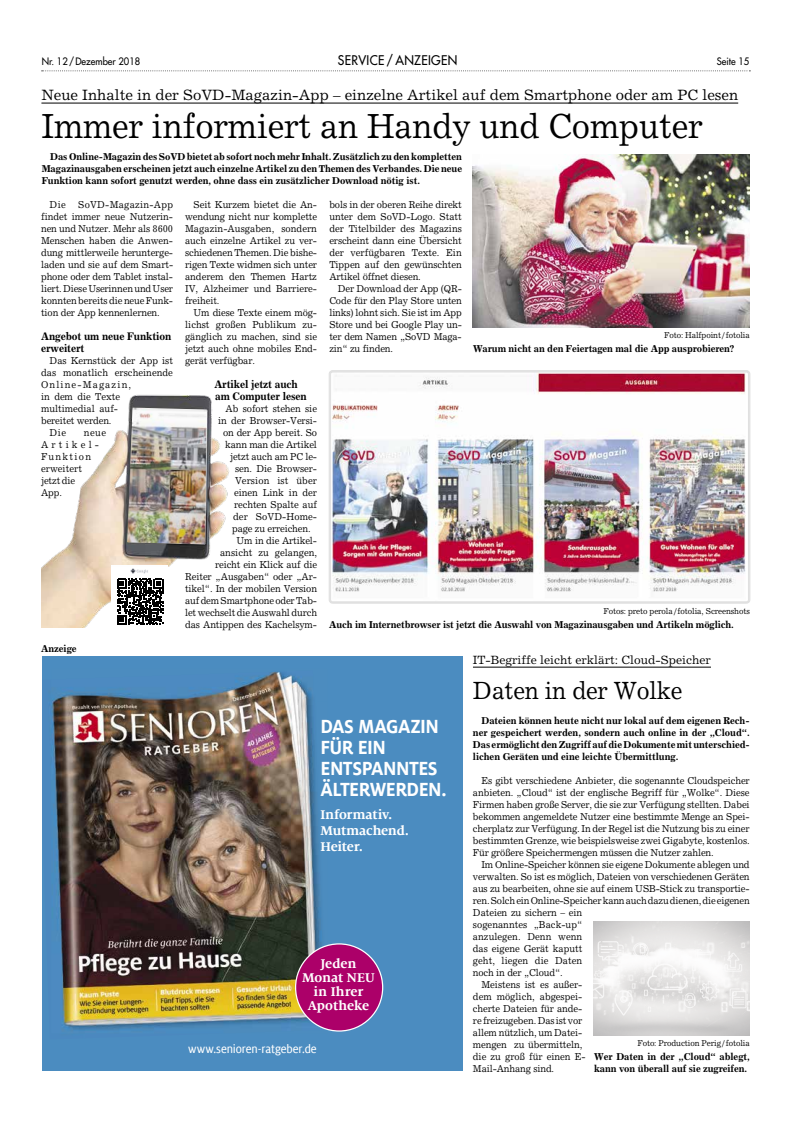
<style>
.page{position:relative;width:791px;height:1134px;background:#fff}
.page>*{position:absolute;margin:0;border:0;box-sizing:border-box;transform-origin:0 0}
.t1{font:35px "Excelsior";letter-spacing:-.005em;color:#000;scale:.94 1}
.t2{font:25px "Excelsior";letter-spacing:-.01em;color:#000;scale:.93 1}
.t3{font:700 21px/21px "Milo Offc";letter-spacing:-.025em;color:#fff;scale:.93 1}
.t4{font:15px "Excelsior";color:#000}
.t5{font:700 14px/14px "Milo Serif Offc";letter-spacing:-.005em;color:#fff;text-align:center}
.t6{font:13px "Milo Offc Text";letter-spacing:-.01em;color:#fff;scale:.93 1}
.t7{font:13px "Futura";letter-spacing:.025em;color:#000;scale:.94 1}
.t8{font:12px "Excelsior";color:#000}
.t9{font:700 11px/12px "Excelsior";letter-spacing:-.015em;color:#000;scale:.94 1}
.t10{font:10px/12px "Excelsior";letter-spacing:-.015em;color:#000;text-align:justify;scale:.94 1}
.t11{font:700 10px/12px "Excelsior";letter-spacing:-.015em;color:#000;text-align:justify;scale:.96 1}
.t12{font:10px/12px "Excelsior";letter-spacing:.025em;color:#000;scale:.94 1}
.t13{font:10px "Excelsior";letter-spacing:.005em;color:#000;scale:.94 1}
.t14{font:10px "Futura";color:#000;scale:.94 1}
.t15{font:10px "Excelsior";letter-spacing:.115em;color:#000;scale:.94 1}
.t16{font:8.5px "Excelsior";letter-spacing:-.015em;color:#000;scale:.94 1}
</style>
<div class="page">
<svg style="left:42px;top:70px;width:708px;height:1px"></svg>
<div style="left:42px;top:656px;width:421px;height:414px;background:#4b8cc0"></div>
<img style="left:51px;top:671px;width:240px;height:360px">
<img style="left:291px;top:675px;width:34px;height:355px">
<div style="left:296px;top:944px;width:87px;height:87px;background:#ac0069;border-radius:50%"></div>
<img style="left:473px;top:154px;width:277px;height:173px">
<hr style="left:41px;top:103px;width:697px;height:1px;background:#000">
<img style="left:41px;top:394px;width:188px;height:234px">
<img style="left:127px;top:408px;width:80px;height:136px">
<img style="left:333px;top:374px;width:412px;height:218px">
<hr style="left:473px;top:667px;width:238px;height:1px;background:#000">
<img style="left:594px;top:922px;width:155px;height:113px">
<div style="left:330px;top:372px;width:419px;height:230px;border:1px solid #e0e0e0;border-radius:2px"></div>
<div style="left:111px;top:567px;width:58px;height:63px;background:#fff"></div>
<img style="left:112px;top:565px;width:56px;height:9px">
<svg style="left:117px;top:579px;width:46px;height:46px"></svg>
<p class="t14" style="left:42px;top:55px;width:106px">Nr. 12/Dezember 2018</p>
<h3 class="t7" style="left:338px;top:52px;width:128px">SERVICE / ANZEIGEN</h3>
<p class="t14" style="left:717px;top:55px;width:36px">Seite 15</p>
<h3 class="t4" style="left:41px;top:86px;width:698px">Neue Inhalte in der SoVD-Magazin-App – einzelne Artikel auf dem Smartphone oder am PC lesen</h3>
<h1 class="t1" style="left:41px;top:105px;width:705px">Immer informiert an Handy und Computer</h1>
<p class="t11" style="left:42px;top:150px;width:439px;text-indent:9px">Das Online-Magazin des SoVD bietet ab sofort noch mehr Inhalt. Zusätzlich zu den kompletten Magazinausgaben erscheinen jetzt auch einzelne Artikel zu den Themen des Verbandes. Die neue Funktion kann sofort genutzt werden, ohne dass ein zusätzlicher Download nötig ist.</p>
<p class="t10" style="left:41px;top:198px;width:142px;text-indent:9px">Die SoVD-Magazin-App findet immer neue Nutzerin&shy;nen und Nutzer. Mehr als 8600<br>Menschen haben die Anwen&shy;dung mittlerweile herunterge&shy;laden und sie auf dem Smart&shy;phone oder dem Tablet instal&shy;liert. Diese Userinnen und User konnten bereits die neue Funk&shy;tion der App kennenlernen.</p>
<p class="t9" style="left:41px;top:330px;width:140px">Angebot um neue Funktion erweitert</p>
<p class="t10" style="left:50px;top:354px;width:133px">Das Kernstück der App ist</p>
<p class="t10" style="left:41px;top:366px;width:142px">das monatlich erscheinende</p>
<p class="t15" style="left:41px;top:378px;width:97px">Online-Magazin,</p>
<p class="t10" style="left:41px;top:390px;width:86px">in dem die Texte</p>
<p class="t10" style="left:41px;top:402px;width:83px">multimedial auf-</p>
<p class="t10" style="left:41px;top:414px;width:76px">bereitet werden.</p>
<p class="t10" style="left:50px;top:426px;width:19px">Die</p>
<p class="t12" style="left:41px;top:426px;width:71px;text-indent:43px">neue<br>Artikel-<br>Funktion erweitert<br>jetzt die<br>App.</p>
<p class="t11" style="left:41px;top:642px;width:38px">Anzeige</p>
<p class="t10" style="left:185px;top:198px;width:142px;text-indent:9px">Seit Kurzem bietet die An&shy;wendung nicht nur komplette Magazin-Ausgaben, sondern auch einzelne Artikel zu ver&shy;schiedenen Themen. Die bishe&shy;rigen Texte widmen sich unter anderem den Themen Hartz IV, Alzheimer und Barriere&shy;freiheit.</p>
<p class="t10" style="left:185px;top:306px;width:142px;text-indent:9px">Um diese Texte einem mög&shy;lichst großen Publikum zu&shy;gänglich zu machen, sind sie jetzt auch ohne mobiles End&shy;gerät verfügbar.</p>
<p class="t9" style="left:214px;top:378px;width:100px">Artikel jetzt auch am Computer lesen</p>
<p class="t10" style="left:226px;top:402px;width:99px">Ab sofort stehen sie</p>
<p class="t10" style="left:218px;top:414px;width:107px">in der Browser-Versi-</p>
<p class="t10" style="left:223px;top:426px;width:101px">on der App bereit. So</p>
<p class="t10" style="left:225px;top:438px;width:99px">kann man die Artikel</p>
<p class="t10" style="left:230px;top:450px;width:94px">jetzt auch am PC le-</p>
<p class="t10" style="left:235px;top:462px;width:89px">sen. Die Browser-</p>
<p class="t13" style="left:235px;top:474px;width:89px">Version ist über</p>
<p class="t10" style="left:234px;top:486px;width:90px">einen Link in der</p>
<p class="t10" style="left:234px;top:498px;width:90px">rechten Spalte auf</p>
<p class="t13" style="left:233px;top:510px;width:91px">der SoVD-Home-</p>
<p class="t10" style="left:232px;top:522px;width:85px">page zu erreichen.</p>
<p class="t10" style="left:237px;top:534px;width:87px">Um in die Artikel-</p>
<p class="t10" style="left:220px;top:546px;width:105px">ansicht zu gelangen,</p>
<p class="t10" style="left:215px;top:558px;width:110px">reicht ein Klick auf die</p>
<p class="t10" style="left:185px;top:570px;width:142px">Reiter „Ausgaben“ oder „Ar-</p>
<p class="t10" style="left:185px;top:582px;width:142px">tikel“. In der mobilen Version</p>
<p class="t10" style="left:185px;top:594px;width:142px">auf dem Smartphone oder Tab-</p>
<p class="t10" style="left:185px;top:606px;width:142px">let wechselt die Auswahl durch</p>
<p class="t10" style="left:185px;top:618px;width:142px">das Antippen des Kachelsym-</p>
<p class="t10" style="left:329px;top:198px;width:142px">bols in der oberen Reihe direkt unter dem SoVD-Logo. Statt der Titelbilder des Magazins erscheint dann eine Übersicht der verfügbaren Texte. Ein Tippen auf den gewünschten Artikel öffnet diesen.</p>
<p class="t10" style="left:329px;top:282px;width:142px;text-indent:9px">Der Download der App (QR-Code für den Play Store unten links) lohnt sich. Sie ist im App Store und bei Google Play un&shy;ter dem Namen „SoVD Maga&shy;zin“ zu finden.</p>
<p class="t16" style="left:664px;top:330px;width:93px">Foto: Halfpoint/fotolia</p>
<p class="t11" style="left:473px;top:342px;width:273px">Warum nicht an den Feiertagen mal die App ausprobieren?</p>
<p class="t16" style="left:604px;top:606px;width:157px">Fotos: preto perola/fotolia, Screenshots</p>
<p class="t11" style="left:329px;top:618px;width:423px">Auch im Internetbrowser ist jetzt die Auswahl von Magazinausgaben und Artikeln möglich.</p>
<p class="t8" style="left:473px;top:652px;width:239px">IT-Begriffe leicht erklärt: Cloud-Speicher</p>
<h2 class="t2" style="left:473px;top:675px;width:227px">Daten in der Wolke</h2>
<h3 class="t3" style="left:320px;top:716px;width:137px">DAS MAGAZIN<br>FÜR EIN<br>ENTSPANNTES<br>ÄLTERWERDEN.</h3>
<h3 class="t5" style="left:320px;top:807px;width:90px;line-height:16px;text-align:left">Informativ.<br>Mutmachend.<br>Heiter.</h3>
<h3 class="t5" style="left:302px;top:957px;width:74px">Jeden<br>Monat NEU in Ihrer<br>Apotheke</h3>
<h3 class="t6" style="left:188px;top:1042px;width:140px">www.senioren-ratgeber.de</h3>
<p class="t11" style="left:473px;top:714px;width:290px;text-indent:9px">Dateien können heute nicht nur lokal auf dem eigenen Rech&shy;ner gespeichert werden, sondern auch online in der „Cloud“.<br>Das ermöglicht den Zugriff auf die Dokumente mit unterschied&shy;lichen Geräten und eine leichte Übermittlung.</p>
<p class="t10" style="left:473px;top:774px;width:296px;text-indent:9px">Es gibt verschiedene Anbieter, die sogenannte Cloudspeicher anbieten. „Cloud“ ist der englische Begriff für „Wolke“. Diese Firmen haben große Server, die sie zur Verfügung stellten. Dabei bekommen angemeldete Nutzer eine bestimmte Menge an Spei&shy;cherplatz zur Verfügung. In der Regel ist die Nutzung bis zu einer bestimmten Grenze, wie beispielsweise zwei Gigabyte, kostenlos.<br>Für größere Speichermengen müssen die Nutzer zahlen.</p>
<p class="t10" style="left:481px;top:858px;width:287px">Im Online-Speicher können sie eigene Dokumente ablegen und</p>
<p class="t10" style="left:473px;top:870px;width:296px">verwalten. So ist es möglich, Dateien von verschiedenen Geräten</p>
<p class="t10" style="left:473px;top:882px;width:296px">aus zu bearbeiten, ohne sie auf einem USB-Stick zu transportie-</p>
<p class="t10" style="left:473px;top:894px;width:296px">ren. Solch ein Online-Speicher kann auch dazu dienen, die eigenen</p>
<p class="t10" style="left:473px;top:906px;width:118px">Dateien zu sichern – ein</p>
<p class="t10" style="left:473px;top:918px;width:118px">sogenanntes „Back-up“</p>
<p class="t10" style="left:473px;top:930px;width:118px">anzulegen. Denn wenn</p>
<p class="t10" style="left:473px;top:942px;width:118px">das eigene Gerät kaputt</p>
<p class="t10" style="left:473px;top:954px;width:118px">geht, liegen die Daten</p>
<p class="t10" style="left:473px;top:966px;width:97px">noch in der „Cloud“.</p>
<p class="t10" style="left:481px;top:978px;width:109px">Meistens ist es außer-</p>
<p class="t10" style="left:473px;top:990px;width:118px">dem möglich, abgespei-</p>
<p class="t10" style="left:473px;top:1002px;width:118px">cherte Dateien für ande-</p>
<p class="t10" style="left:473px;top:1014px;width:118px">re freizugeben. Das ist vor</p>
<p class="t10" style="left:473px;top:1026px;width:118px">allem nützlich, um Datei-</p>
<p class="t10" style="left:473px;top:1038px;width:118px">mengen zu übermitteln,</p>
<p class="t10" style="left:473px;top:1050px;width:121px">die zu groß für einen E-</p>
<p class="t10" style="left:473px;top:1062px;width:88px">Mail-Anhang sind.</p>
<p class="t16" style="left:637px;top:1038px;width:121px">Foto: Production Perig/fotolia</p>
<p class="t11" style="left:594px;top:1050px;width:164px">Wer Daten in der „Cloud“ ablegt, kann von überall auf sie zugreifen.</p>
</div>
